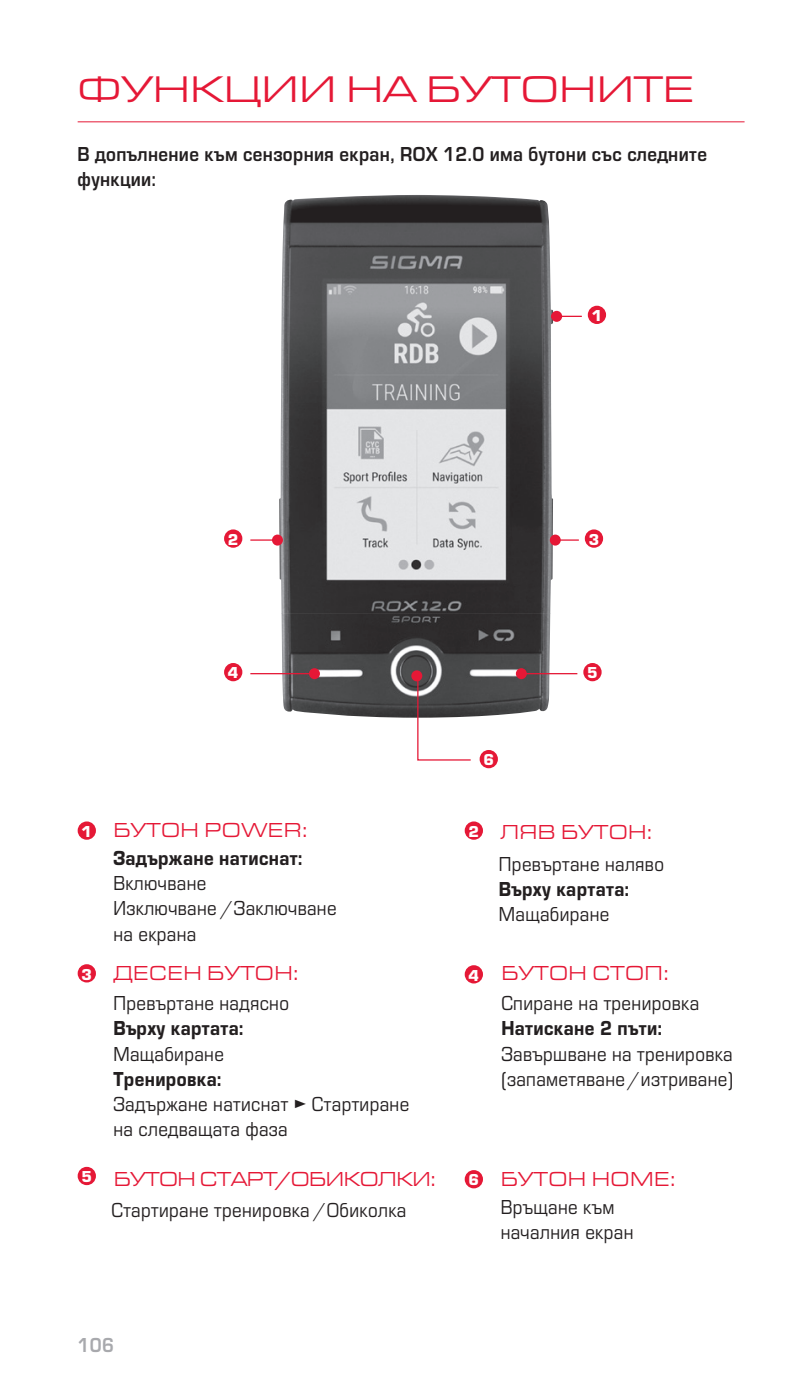
<style>
.page{position:relative;width:793px;height:1386px;background:#fff}
.page>*{position:absolute;margin:0;border:0;box-sizing:border-box;transform-origin:0 0}
.t1{font:38.5px "Eurostile OT Ext";color:#e51836}
.t2{font:21px/25.2px "Eurostile OT";letter-spacing:.02em;color:#231f20;scale:.9 1}
.t3{font:800 21px "Eurostile OT";letter-spacing:.02em;color:#231f20;scale:.9 1}
.t4{font:700 21px/25.2px "Eurostile OT";letter-spacing:.02em;color:#231f20;scale:.9 1}
.t5{font:21px "Eurostile OT Ext";letter-spacing:.02em;color:#e51836;scale:.9 1}
.t6{font:21px "Eurostile OT Ext";letter-spacing:-.02em;color:#e51836;scale:.9 1}
.t7{font:700 21px "Eurostile OT";color:#a8a9ad;scale:.9 1}
.t8{font:900 16.45px "Eurostile OT";color:#fff}
</style>
<div class="page">
<img style="left:281px;top:195px;width:272px;height:209px">
<img style="left:279px;top:404px;width:274px;height:210px">
<img style="left:281px;top:613px;width:269px;height:105px">
<hr style="left:78px;top:121px;width:666px;height:1px;background:#e51836">
<svg style="left:562px;top:315px;width:20px;height:3px"></svg>
<hr style="left:250px;top:539px;width:29px;height:2px;background:#e51836">
<hr style="left:553px;top:539px;width:26px;height:2px;background:#e51836">
<div style="left:551px;top:311px;width:11px;height:11px;background:#e51836;border-radius:50%"></div>
<div style="left:78px;top:821px;width:18px;height:19px;background:#e51836;border-radius:50%"></div>
<div style="left:272px;top:535px;width:11px;height:11px;background:#e51836;border-radius:50%"></div>
<div style="left:550px;top:535px;width:11px;height:11px;background:#e51836;border-radius:50%"></div>
<div style="left:78px;top:964px;width:18px;height:19px;background:#e51836;border-radius:50%"></div>
<svg style="left:415px;top:676px;width:57px;height:85px"></svg>
<div style="left:411px;top:670px;width:11px;height:11px;background:#e51836;border-radius:50%"></div>
<div style="left:78px;top:1167px;width:18px;height:18px;background:#e51836;border-radius:50%"></div>
<div style="left:465px;top:1170px;width:18px;height:18px;background:#e51836;border-radius:50%"></div>
<div style="left:465px;top:965px;width:18px;height:19px;background:#e51836;border-radius:50%"></div>
<div style="left:465px;top:821px;width:18px;height:19px;background:#e51836;border-radius:50%"></div>
<div style="left:588px;top:306px;width:18px;height:18px;background:#e51836;border-radius:50%"></div>
<div style="left:585px;top:529px;width:18px;height:19px;background:#e51836;border-radius:50%"></div>
<div style="left:583px;top:663px;width:18px;height:18px;background:#e51836;border-radius:50%"></div>
<div style="left:479px;top:750px;width:19px;height:18px;background:#e51836;border-radius:50%"></div>
<div style="left:224px;top:663px;width:18px;height:18px;background:#e51836;border-radius:50%"></div>
<div style="left:224px;top:529px;width:18px;height:19px;background:#e51836;border-radius:50%"></div>
<hr style="left:524px;top:673px;width:53px;height:1px;background:#e51836">
<div style="left:516px;top:668px;width:11px;height:11px;background:#e51836;border-radius:50%"></div>
<hr style="left:250px;top:673px;width:62px;height:1px;background:#e51836">
<div style="left:309px;top:668px;width:11px;height:11px;background:#e51836;border-radius:50%"></div>
<h1 class="t1" style="left:78px;top:68px;width:618px">ФУНКЦИИ НА БУТОНИТЕ</h1>
<p class="t4" style="left:78px;top:142px;width:701px">В допълнение към сензорния екран, ROX 12.0 има бутони със следните функции:</p>
<p class="t8" style="left:592px;top:306px;width:12px">1</p>
<p class="t8" style="left:228px;top:530px;width:12px">2</p>
<p class="t8" style="left:228px;top:664px;width:12px">4</p>
<p class="t8" style="left:82px;top:822px;width:12px">1</p>
<p class="t8" style="left:82px;top:965px;width:12px">3</p>
<p class="t5" style="left:113px;top:819px;width:217px">БУТОН POWER:</p>
<p class="t3" style="left:113px;top:846px;width:211px">Задържане натиснат:</p>
<p class="t2" style="left:113px;top:871px;width:249px">Включване<br>Изключване /Заключване на екрана</p>
<p class="t5" style="left:114px;top:962px;width:207px">ДЕСЕН БУТОН:</p>
<p class="t2" style="left:113px;top:991px;width:197px">Превъртане надясно</p>
<p class="t3" style="left:113px;top:1017px;width:146px">Върху картата:</p>
<p class="t2" style="left:113px;top:1042px;width:124px">Мащабиране</p>
<p class="t3" style="left:113px;top:1067px;width:121px">Тренировка:</p>
<p class="t2" style="left:113px;top:1092px;width:330px">Задържане натиснат ► Стартиране на следващата фаза</p>
<p class="t8" style="left:589px;top:530px;width:12px">3</p>
<p class="t8" style="left:483px;top:751px;width:12px">6</p>
<p class="t8" style="left:587px;top:664px;width:12px">5</p>
<p class="t8" style="left:468px;top:822px;width:12px">2</p>
<p class="t8" style="left:468px;top:966px;width:12px">4</p>
<p class="t5" style="left:501px;top:821px;width:170px">ЛЯВ БУТОН:</p>
<p class="t2" style="left:499px;top:852px;width:185px">Превъртане наляво</p>
<p class="t3" style="left:499px;top:877px;width:146px">Върху картата:</p>
<p class="t2" style="left:499px;top:902px;width:124px">Мащабиране</p>
<p class="t5" style="left:501px;top:962px;width:188px">БУТОН СТОП:</p>
<p class="t2" style="left:501px;top:991px;width:221px">Спиране на тренировка</p>
<p class="t3" style="left:501px;top:1017px;width:180px">Натискане 2 пъти:</p>
<p class="t2" style="left:501px;top:1042px;width:259px">Завършване на тренировка (запаметяване /изтриване)</p>
<p class="t6" style="left:82px;top:1168px;width:395px"><sup>5</sup> БУТОН СТАРТ/ОБИКОЛКИ:</p>
<p class="t5" style="left:501px;top:1168px;width:196px">БУТОН HOME:</p>
<p class="t2" style="left:501px;top:1195px;width:149px">Връщане към началния екран</p>
<p class="t8" style="left:468px;top:1171px;width:12px">6</p>
<p class="t2" style="left:111px;top:1198px;width:329px">Стартиране тренировка /Обиколка</p>
<p class="t7" style="left:78px;top:1333px;width:42px">106</p>
</div>
